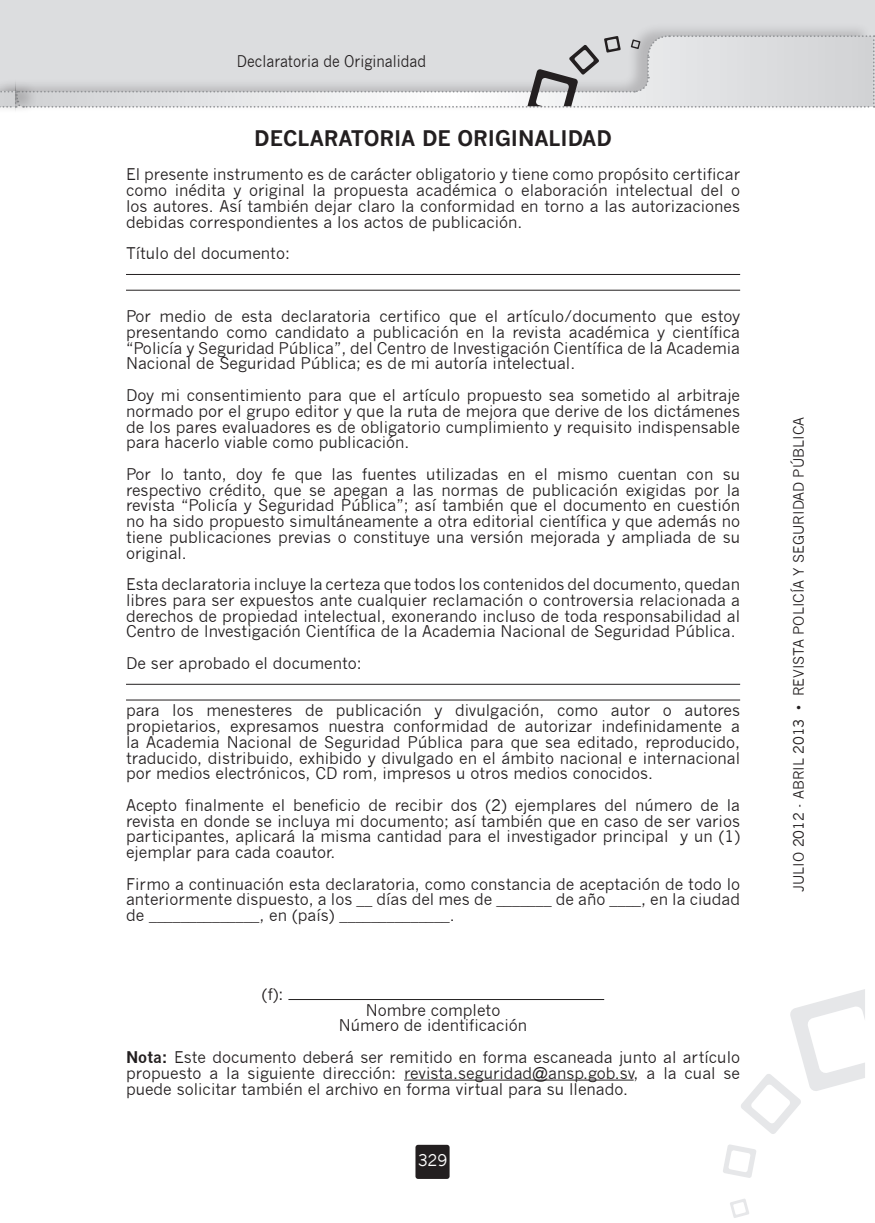
<style>
.page{position:relative;width:875px;height:1223px;background:#fff}
.page>*{position:absolute;margin:0;border:0;box-sizing:border-box;transform-origin:0 0}
.t1{font:700 21px "News Gothic";color:#231f20}
.t2{font:15.75px/15.8px "News Gothic";color:#231f20;text-align:justify}
.t3{font:15.75px "News Gothic";color:#231f20;scale:.9 1}
.t4{font:15.75px "News Gothic";color:#fff}
.t5{font:14px "News Gothic";color:#231f20}
.s1{font-weight:700}
</style>
<div class="page">
<div style="left:0;top:0;width:16px;height:106px;background:#dcdddf"></div>
<div style="left:0;top:23px;width:16px;height:90px;background:#231f20;opacity:.2"></div>
<div style="left:16px;top:0;width:859px;height:106px;background:#dcdddf"></div>
<div style="left:16px;top:21px;width:855px;height:91px;background:#231f20;opacity:.2"></div>
<div style="left:16px;top:23px;width:21px;height:90px;background:#231f20;opacity:.2"></div>
<svg style="left:0;top:34px;width:875px;height:75px"></svg>
<svg style="left:741px;top:989px;width:124px;height:145px"></svg>
<svg style="left:723px;top:1144px;width:33px;height:33px"></svg>
<svg style="left:730px;top:1199px;width:19px;height:18px"></svg>
<div style="left:415px;top:1144px;width:34px;height:34px;background:#231f20;border-radius:3px"></div>
<hr style="left:404px;top:1079px;width:230px;height:1px;background:#231f20">
<hr style="left:126px;top:274px;width:614px;height:1px;background:#231f20">
<hr style="left:126px;top:290px;width:614px;height:1px;background:#231f20">
<hr style="left:126px;top:683px;width:614px;height:1px;background:#231f20">
<hr style="left:126px;top:699px;width:614px;height:1px;background:#231f20">
<hr style="left:288px;top:998px;width:316px;height:1px;background:#231f20">
<p class="t3" style="left:237px;top:53px;width:212px">Declaratoria de Originalidad</p>
<h1 class="t1" style="left:254px;top:126px;width:359px">DECLARATORIA DE ORIGINALIDAD</h1>
<p class="t2" style="left:126px;top:167px;width:616px">El presente instrumento es de carácter obligatorio y tiene como propósito certificar como inédita y original la propuesta académica o elaboración intelectual del o los autores. Así también dejar claro la conformidad en torno a las autorizaciones debidas correspondientes a los actos de publicación.</p>
<p class="t2" style="left:126px;top:245px;width:165px">Título del documento:</p>
<p class="t2" style="left:126px;top:308px;width:616px">Por medio de esta declaratoria certifico que el artículo/documento que estoy presentando como candidato a publicación en la revista académica y científica “Policía y Seguridad Pública”, del Centro de Investigación Científica de la Academia Nacional de Seguridad Pública; es de mi autoría intelectual.</p>
<p class="t2" style="left:126px;top:387px;width:616px">Doy mi consentimiento para que el artículo propuesto sea sometido al arbitraje normado por el grupo editor y que la ruta de mejora que derive de los dictámenes de los pares evaluadores es de obligatorio cumplimiento y requisito indispensable para hacerlo viable como publicación.</p>
<p class="t2" style="left:126px;top:466px;width:616px">Por lo tanto, doy fe que las fuentes utilizadas en el mismo cuentan con su respectivo crédito, que se apegan a las normas de publicación exigidas por la revista “Policía y Seguridad Pública”; así también que el documento en cuestión no ha sido propuesto simultáneamente a otra editorial científica y que además no tiene publicaciones previas o constituye una versión mejorada y ampliada de su original.</p>
<p class="t2" style="left:126px;top:576px;width:615px">Esta declaratoria incluye la certeza que todos los contenidos del documento, quedan libres para ser expuestos ante cualquier reclamación o controversia relacionada a derechos de propiedad intelectual, exonerando incluso de toda responsabilidad al Centro de Investigación Científica de la Academia Nacional de Seguridad Pública.</p>
<p class="t2" style="left:126px;top:655px;width:237px">De ser aprobado el documento:</p>
<p class="t2" style="left:126px;top:702px;width:615px">para los menesteres de publicación y divulgación, como autor o autores propietarios, expresamos nuestra conformidad de autorizar indefinidamente a la Academia Nacional de Seguridad Pública para que sea editado, reproducido, traducido, distribuido, exhibido y divulgado en el ámbito nacional e internacional por medios electrónicos, CD rom, impresos u otros medios conocidos.</p>
<p class="t2" style="left:126px;top:797px;width:615px">Acepto finalmente el beneficio de recibir dos (2) ejemplares del número de la revista en donde se incluya mi documento; así también que en caso de ser varios participantes, aplicará la misma cantidad para el investigador principal y un (1) ejemplar para cada coautor.</p>
<p class="t2" style="left:126px;top:875px;width:615px">Firmo a continuación esta declaratoria, como constancia de aceptación de todo lo anteriormente dispuesto, a los __ días del mes de _______ de año ____, en la ciudad de ______________, en (país) ______________.</p>
<p class="t2" style="left:262px;top:986px;width:23px">(f):</p>
<p class="t2" style="left:339px;top:1001px;width:190px;text-align:center">Nombre completo<br>Número de identificación</p>
<p class="t2" style="left:126px;top:1049px;width:616px"><span class="s1">Nota:</span> Este documento deberá ser remitido en forma escaneada junto al artículo propuesto a la siguiente dirección: revista.seguridad@ansp.gob.sv, a la cual se puede solicitar también el archivo en forma virtual para su llenado.</p>
<p class="t4" style="left:418px;top:1150px;width:31px">329</p>
<p class="t5" style="left:790px;top:891px;width:476px;rotate:-90deg">JULIO 2012 - ABRIL 2013 • REVISTA POLICÍA Y SEGURIDAD PÚBLICA</p>
</div>
